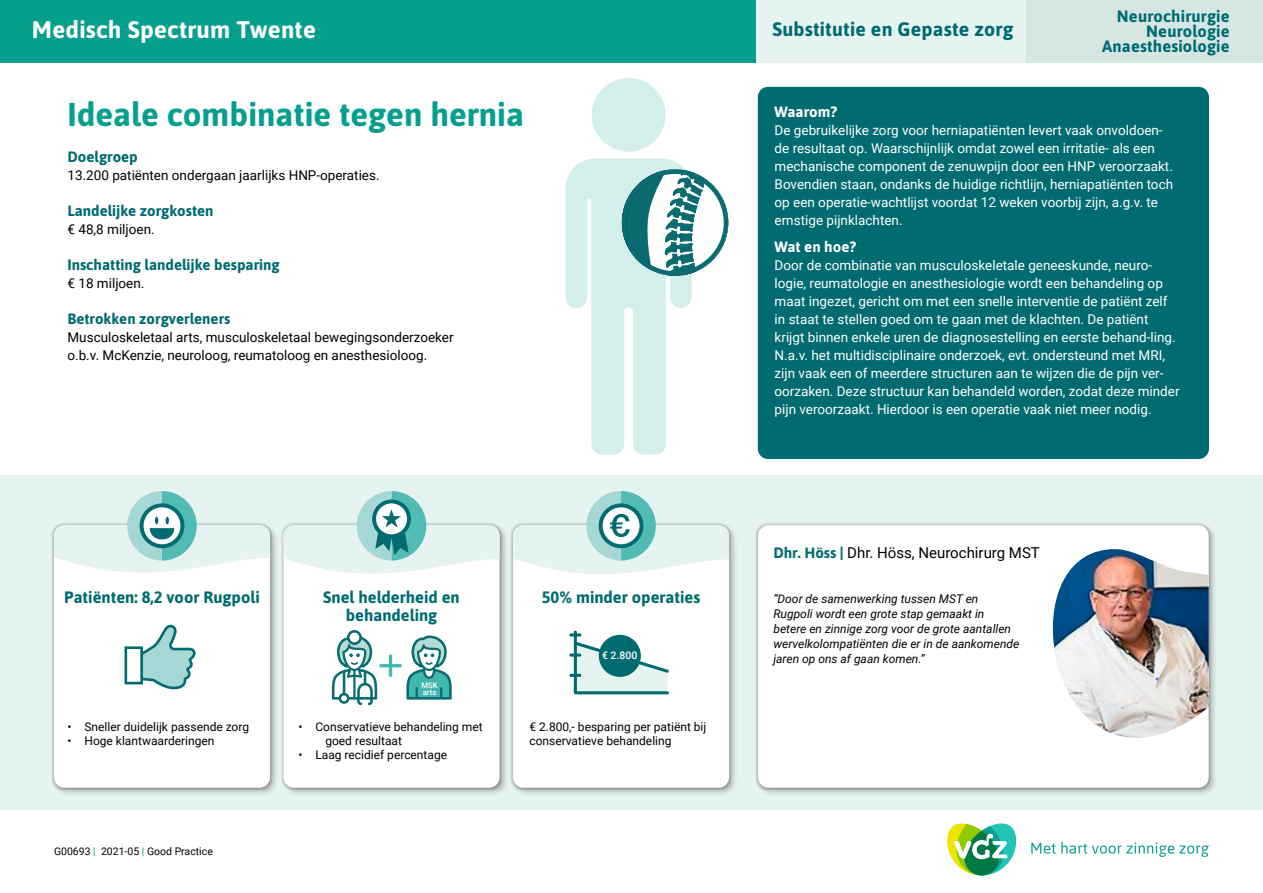
<style>
.page{position:relative;width:1263px;height:893px;background:#fff}
.page>*{position:absolute;margin:0;border:0;box-sizing:border-box;transform-origin:0 0}
._2_Titel_GP{font:700 33px "Asap";color:#059f8e}
._1_Aanbieder_GP{font:700 24px "Asap";letter-spacing:.01em;color:#fff}
._1_Soort_GP{font:700 19.5px "Asap";letter-spacing:.01em;color:#006b70}
._3_Tussenkop_blokken{font:700 16.5px "Asap";color:#006b70}
._1_Soort_GP-2{font:700 16.5px "Asap";letter-spacing:.01em;color:#006b70}
._4_tussenkop_GP{font:700 15px "Asap";color:#006b70}
._8_naam_ambassadeur{font:15px "Roboto";color:#000}
._3_Tussenkop_wit{font:700 15px "Asap";color:#fff}
._6_plat_wit{font:13.5px/18px "Roboto";color:#fff}
._5_plat_GP{font:13.5px/18px "Roboto";color:#000}
.Tekst_in_kaders_GP{font:12px/14.2px "Roboto";color:#000}
._9_quote{font:italic 12px/15px "Roboto";color:#000}
.t1{font:10.5px "Roboto";color:#000}
.Tekst_in_kaders_GP-2{font:500 10.5px "Roboto";color:#fff}
.Tekst_in_kaders_GP-3{font:500 7.8px "Roboto";color:#fff}
.s1{color:#059f8e}
.s2{font-family:"Asap";font-weight:700;color:#006b70}
</style>
<div class="page">
<div style="left:0;top:476px;width:1263px;height:334px;background:#e5f3f1"></div>
<div style="left:756px;top:523px;width:462px;height:274px;background:#000;opacity:.25"></div>
<div style="left:755px;top:522px;width:456px;height:268px;background:#000;opacity:.35"></div>
<div style="left:758px;top:525px;width:451px;height:263px;background:#fff;border-radius:10px"></div>
<svg style="left:1003px;top:544px;width:206px;height:253px"></svg>
<img style="left:1048px;top:549px;width:161px;height:203px">
<div style="left:592px;top:78px;width:73px;height:74px;background:#d4eeec;border-radius:50%"></div>
<div style="left:52px;top:523px;width:227px;height:274px;background:#000;opacity:.25"></div>
<div style="left:51px;top:522px;width:222px;height:268px;background:#000;opacity:.35"></div>
<div style="left:54px;top:525px;width:216px;height:263px;background:#fff;border-radius:10px"></div>
<svg style="left:54px;top:491px;width:216px;height:82px"></svg>
<div style="left:281px;top:523px;width:228px;height:274px;background:#000;opacity:.25"></div>
<div style="left:281px;top:522px;width:221px;height:268px;background:#000;opacity:.35"></div>
<div style="left:283px;top:525px;width:216px;height:263px;background:#fff;border-radius:10px"></div>
<svg style="left:284px;top:491px;width:216px;height:109px"></svg>
<div style="left:511px;top:523px;width:227px;height:274px;background:#000;opacity:.25"></div>
<div style="left:510px;top:522px;width:222px;height:268px;background:#000;opacity:.35"></div>
<div style="left:513px;top:525px;width:216px;height:263px;background:#fff;border-radius:10px"></div>
<svg style="left:513px;top:491px;width:216px;height:83px"></svg>
<div style="left:756px;top:0;width:284px;height:63px;background:#e5f3f1"></div>
<div style="left:1026px;top:0;width:237px;height:63px;background:#d6e7e3"></div>
<div style="left:0;top:0;width:756px;height:63px;background:#059f8e"></div>
<svg style="left:1031px;top:842px;width:178px;height:15px"></svg>
<svg style="left:947px;top:823px;width:70px;height:53px"></svg>
<div style="left:758px;top:87px;width:451px;height:372px;background:#006b70;border-radius:10px"></div>
<svg style="left:566px;top:159px;width:162px;height:295px"></svg>
<svg style="left:332px;top:630px;width:120px;height:75px"></svg>
<svg style="left:125px;top:625px;width:71px;height:64px"></svg>
<svg style="left:569px;top:631px;width:100px;height:63px"></svg>
<div style="left:599px;top:635px;width:42px;height:42px;background:#006b70;border-radius:50%"></div>
<p class="_1_Aanbieder_GP" style="left:32px;top:13px;width:286px">Medisch Spectrum Twente</p>
<p class="_1_Soort_GP" style="left:772px;top:16px;width:243px">Substitutie en Gepaste zorg</p>
<p class="_1_Soort_GP-2" style="left:1117px;top:5px;width:114px">Neurochirurgie</p>
<p class="_1_Soort_GP-2" style="left:1146px;top:20px;width:85px">Neurologie</p>
<p class="_1_Soort_GP-2" style="left:1102px;top:35px;width:129px">Anaesthesiologie</p>
<p class="_2_Titel_GP" style="left:68px;top:91px;width:458px">Ideale combinatie tegen hernia</p>
<p class="_4_tussenkop_GP" style="left:68px;top:146px;width:72px">Doelgroep</p>
<p class="_5_plat_GP" style="left:68px;top:166px;width:314px">13.200 patiënten ondergaan jaarlijks HNP-operaties.</p>
<p class="_4_tussenkop_GP" style="left:68px;top:200px;width:148px">Landelijke zorgkosten</p>
<p class="_5_plat_GP" style="left:68px;top:220px;width:89px">€ 48,8 miljoen.</p>
<p class="_4_tussenkop_GP" style="left:68px;top:254px;width:214px">Inschatting landelijke besparing</p>
<p class="_5_plat_GP" style="left:68px;top:274px;width:78px">€ 18 miljoen.</p>
<p class="_4_tussenkop_GP" style="left:68px;top:308px;width:164px">Betrokken zorgverleners</p>
<p class="_5_plat_GP" style="left:68px;top:328px;width:388px">Musculoskeletaal arts, musculoskeletaal bewegingsonderzoeker o.b.v. McKenzie, neuroloog, reumatoloog en anesthesioloog.</p>
<p class="_3_Tussenkop_blokken" style="left:64px;top:585px;width:197px">Patiënten: 8,2 voor Rugpoli</p>
<p class="Tekst_in_kaders_GP" style="left:68px;top:719px;width:183px">• Sneller duidelijk passende zorg</p>
<p class="Tekst_in_kaders_GP" style="left:68px;top:733px;width:148px">• Hoge klantwaarderingen</p>
<p class="t1" style="left:54px;top:843px;width:160px">G00693 <span class="s1">|</span> 2021-05 <span class="s1">|</span> Good Practice</p>
<p class="_3_Tussenkop_blokken" style="left:323px;top:585px;width:138px">Snel helderheid en</p>
<p class="_3_Tussenkop_blokken" style="left:542px;top:585px;width:160px">50% minder operaties</p>
<p class="_3_Tussenkop_blokken" style="left:346px;top:603px;width:93px">behandeling</p>
<p class="Tekst_in_kaders_GP-3" style="left:421px;top:679px;width:18px">MSK</p>
<p class="Tekst_in_kaders_GP-3" style="left:423px;top:686px;width:15px">arts</p>
<p class="Tekst_in_kaders_GP" style="left:325px;top:719px;width:159px;text-indent:-27px">• Conservatieve behandeling met goed resultaat</p>
<p class="Tekst_in_kaders_GP" style="left:298px;top:748px;width:150px">• Laag recidief percentage</p>
<p class="Tekst_in_kaders_GP-2" style="left:602px;top:648px;width:37px">€ 2.800</p>
<p class="Tekst_in_kaders_GP" style="left:529px;top:719px;width:178px">€ 2.800,- besparing per patiënt bij conservatieve behandeling</p>
<p class="_3_Tussenkop_wit" style="left:774px;top:101px;width:64px">Waarom?</p>
<p class="_6_plat_wit" style="left:774px;top:121px;width:400px">De gebruikelijke zorg voor herniapatiënten levert vaak onvoldoen&shy;de resultaat op. Waarschijnlijk omdat zowel een irritatie- als een mechanische component de zenuwpijn door een HNP veroorzaakt.<br>Bovendien staan, ondanks de huidige richtlijn, herniapatiënten toch op een operatie-wachtlijst voordat 12 weken voorbij zijn, a.g.v. te ernstige pijnklachten.</p>
<p class="_3_Tussenkop_wit" style="left:774px;top:236px;width:83px">Wat en hoe?</p>
<p class="_6_plat_wit" style="left:774px;top:256px;width:407px">Door de combinatie van musculoskeletale geneeskunde, neuro&shy;logie, reumatologie en anesthesiologie wordt een behandeling op maat ingezet, gericht om met een snelle interventie de patiënt zelf in staat te stellen goed om te gaan met de klachten. De patiënt krijgt binnen enkele uren de diagnosestelling en eerste behand-ling.<br>N.a.v. het multidisciplinaire onderzoek, evt. ondersteund met MRI, zijn vaak een of meerdere structuren aan te wijzen die de pijn ver&shy;oorzaken. Deze structuur kan behandeld worden, zodat deze minder pijn veroorzaakt. Hierdoor is een operatie vaak niet meer nodig.</p>
<p class="_8_naam_ambassadeur" style="left:773px;top:542px;width:268px"><span class="s2">Dhr. Höss |</span> Dhr. Höss, Neurochirurg MST</p>
<p class="_9_quote" style="left:773px;top:591px;width:247px">“Door de samenwerking tussen MST en Rugpoli wordt een grote stap gemaakt in betere en zinnige zorg voor de grote aantallen wervelkolompatiënten die er in de aankomende jaren op ons af gaan komen.”</p>
</div>
